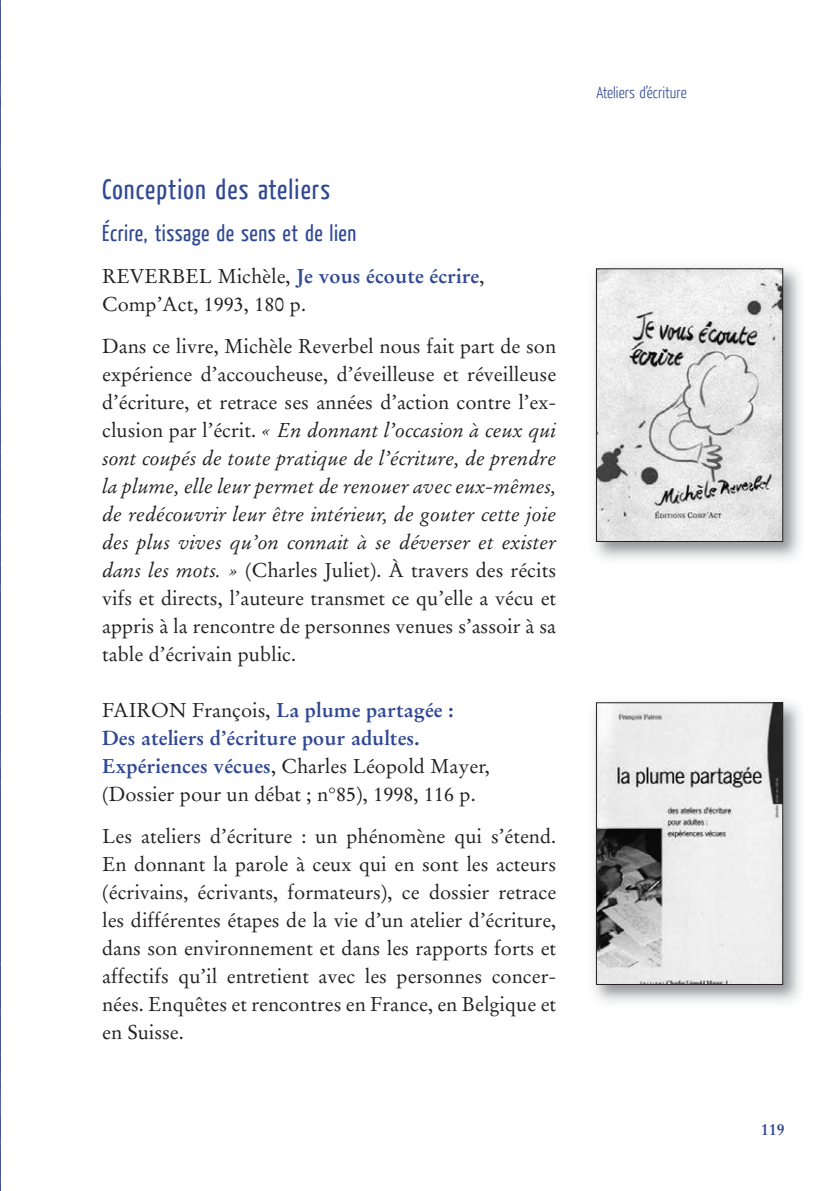
<style>
.page{position:relative;width:840px;height:1191px;background:#fff}
.page>*{position:absolute;margin:0;border:0;box-sizing:border-box;transform-origin:0 0}
.t1{font:28px "Yanone Kaffeesatz";letter-spacing:.04em;color:#314993}
.t2{font:23px "Yanone Kaffeesatz";letter-spacing:.02em;color:#314993}
.t3{font:20px/28px "Stempel Garamond LT Std";color:#231f20}
.t4{font:300 16px "Yanone Kaffeesatz";color:#314993}
.t5{font:700 16px "Stempel Garamond LT Std";color:#314993}
.s1{font-weight:700;color:#314993}
.s2{font-style:italic}
</style>
<div class="page">
<img style="left:0;top:0;width:1px;height:1191px">
<img style="left:594px;top:267px;width:207px;height:293px">
<img style="left:597px;top:270px;width:183px;height:270px">
<div style="left:595px;top:268px;width:187px;height:274px;border:1px solid #231f20"></div>
<img style="left:594px;top:701px;width:207px;height:302px">
<img style="left:597px;top:704px;width:183px;height:279px">
<div style="left:595px;top:702px;width:187px;height:283px;border:1px solid #231f20"></div>
<h1 class="t1" style="left:102px;top:178px;width:229px">Conception des ateliers</h1>
<p class="t2" style="left:102px;top:224px;width:255px">Écrire, tissage de sens et de lien</p>
<p class="t3" style="left:102px;top:264px;width:383px">REVERBEL Michèle, <span class="s1">Je vous écoute écrire</span>,<br>Comp’Act, 1993, 180 p.</p>
<p class="t3" style="left:102px;top:334px;width:455px;text-align:justify">Dans ce livre, Michèle Reverbel nous fait part de son expérience d’accoucheuse, d’éveilleuse et réveilleuse d’écriture, et retrace ses années d’action contre l’ex&shy;clusion par l’écrit. <span class="s2">« En donnant l’occasion à ceux qui sont coupés de toute pratique de l’écriture, de prendre la plume, elle leur permet de renouer avec eux-mêmes, de redécouvrir leur être intérieur, de gouter cette joie des plus vives qu’on connait à se déverser et exister dans les mots. »</span> (Charles Juliet). À travers des récits vifs et directs, l’auteure transmet ce qu’elle a vécu et appris à la rencontre de personnes venues s’assoir à sa table d’écrivain public.</p>
<p class="t3" style="left:102px;top:698px;width:389px">FAIRON François, <span class="s1">La plume partagée :<br>Des ateliers d’écriture pour adultes.<br>Expériences vécues</span>, Charles Léopold Mayer, (Dossier pour un débat ; n°85), 1998, 116 p.</p>
<p class="t3" style="left:102px;top:824px;width:455px;text-align:justify">Les ateliers d’écriture : un phénomène qui s’étend.<br>En donnant la parole à ceux qui en sont les acteurs (écrivains, écrivants, formateurs), ce dossier retrace les différentes étapes de la vie d’un atelier d’écriture, dans son environnement et dans les rapports forts et affectifs qu’il entretient avec les personnes concer&shy;nées. Enquêtes et rencontres en France, en Belgique et en Suisse.</p>
<p class="t4" style="left:596px;top:86px;width:92px">Ateliers d’écriture</p>
<p class="t5" style="left:760px;top:1122px;width:25px">119</p>
</div>
